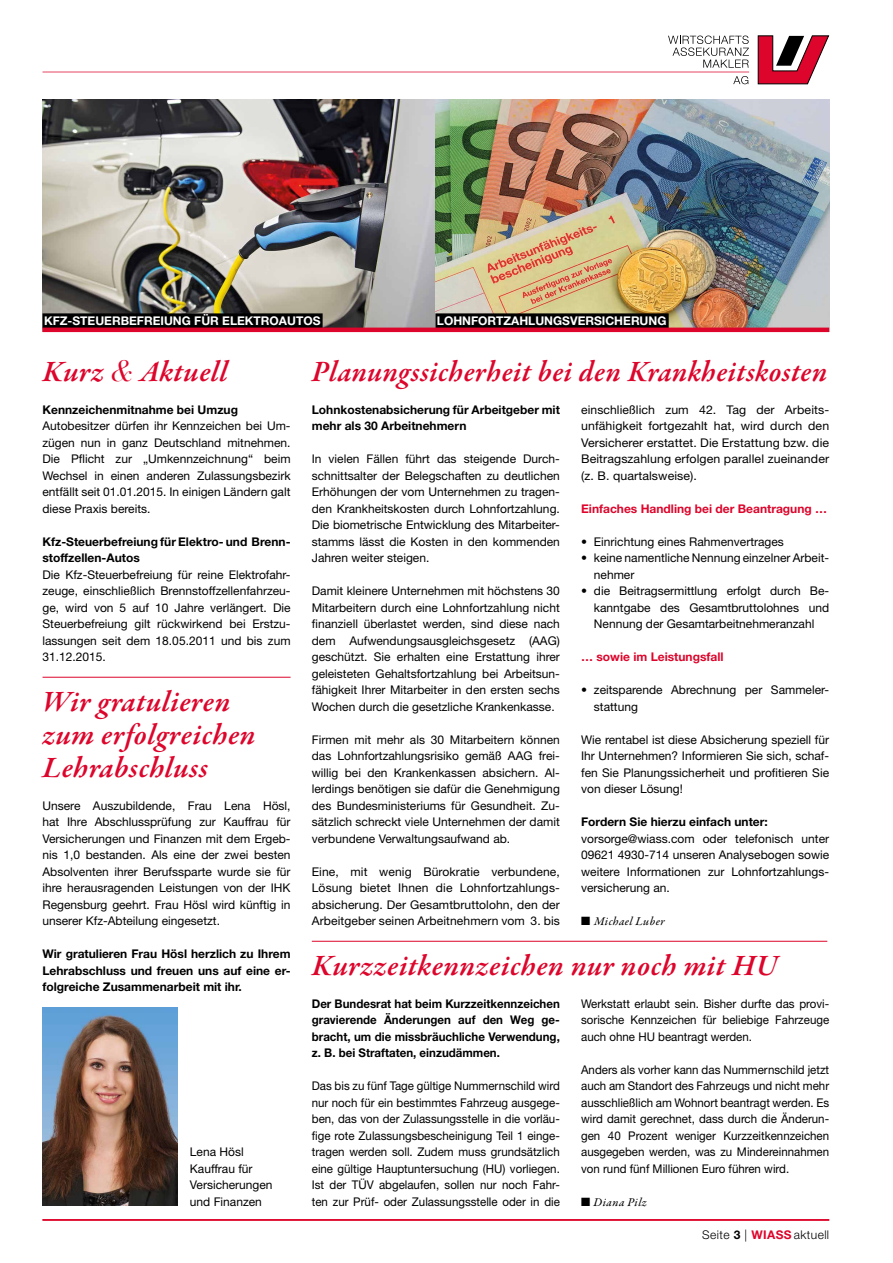
<style>
.page{position:relative;width:893px;height:1263px;background:#fff}
.page>*{position:absolute;margin:0;border:0;box-sizing:border-box;transform-origin:0 0}
.t1{font:italic 600 30px/33px "Garamond Premr Pro";letter-spacing:.015em;color:#dd052b}
.t2{font:12px/16.5px "Helvetica Neue LT";color:#000;text-align:justify}
.t3{font:12px/16.5px "Helvetica Neue LT";color:#000;text-align:justify;scale:.96 1}
.t4{font:700 12px/16.5px "Helvetica Neue LT";color:#000}
.t5{font:700 12px/16.5px "Helvetica Neue LT";color:#000;text-align:justify;scale:.96 1}
.t6{font:700 12px "Helvetica Neue LT";color:#fff}
.t7{font:700 12px "Helvetica Neue LT";color:#dd052b}
.t8{font:12px "Garamond Premr Pro Med It";letter-spacing:.04em;color:#000}
.t9{font:300 12px "Helvetica Neue LT";letter-spacing:.035em;color:#000}
.s1{font-family:"Bodoni Svty Two ITCTT";font-weight:400}
.s2{font-weight:700}
.s3{font-weight:700;color:#dd052b}
</style>
<div class="page">
<img style="left:43px;top:100px;width:786px;height:228px">
<div style="left:43px;top:313px;width:280px;height:15px;background:#000"></div>
<div style="left:435px;top:313px;width:234px;height:15px;background:#000"></div>
<svg style="left:757px;top:35px;width:73px;height:50px"></svg>
<svg style="left:43px;top:36px;width:706px;height:48px"></svg>
<hr style="left:43px;top:677px;width:248px;height:1px;background:#dd052b">
<img style="left:43px;top:1008px;width:134px;height:198px">
<hr style="left:312px;top:941px;width:515px;height:1px;background:#dd052b">
<hr style="left:43px;top:1219px;width:786px;height:2px;background:#dd052b">
<hr style="left:43px;top:328px;width:786px;height:4px;background:#dd052b">
<p class="t6" style="left:44px;top:314px;width:278px">KFZ-STEUERBEFREIUNG FÜR ELEKTROAUTOS</p>
<p class="t6" style="left:437px;top:314px;width:231px">LOHNFORTZAHLUNGSVERSICHERUNG</p>
<h1 class="t1" style="left:43px;top:356px;width:186px">Kurz <span class="s1">&amp;</span> Aktuell</h1>
<p class="t4" style="left:43px;top:401px;width:197px">Kennzeichenmitnahme bei Umzug</p>
<p class="t2" style="left:43px;top:417px;width:250px">Autobesitzer dürfen ihr Kennzeichen bei Um&shy;zügen nun in ganz Deutschland mitnehmen.<br>Die Pflicht zur „Umkennzeichnung“ beim Wechsel in einen anderen Zulassungsbezirk entfällt seit 01.01.2015. In einigen Ländern galt diese Praxis bereits.</p>
<p class="t4" style="left:43px;top:533px;width:250px">Kfz-Steuerbefreiung für Elektro- und Brenn&shy;stoffzellen-Autos</p>
<p class="t2" style="left:43px;top:566px;width:250px">Die Kfz-Steuerbefreiung für reine Elektrofahr&shy;zeuge, einschließlich Brennstoffzellenfahrzeu&shy;ge, wird von 5 auf 10 Jahre verlängert. Die Steuerbefreiung gilt rückwirkend bei Erstzu&shy;lassungen seit dem 18.05.2011 und bis zum 31.12.2015.</p>
<h1 class="t1" style="left:43px;top:686px;width:215px">Wir gratulieren zum erfolgreichen<br>Lehrabschluss</h1>
<p class="t2" style="left:43px;top:797px;width:250px">Unsere Auszubildende, Frau Lena Hösl, hat Ihre Abschlussprüfung zur Kauffrau für Versicherungen und Finanzen mit dem Ergeb&shy;nis 1,0 bestanden. Als eine der zwei besten Absolventen ihrer Berufssparte wurde sie für ihre herausragenden Leistungen von der IHK Regensburg geehrt. Frau Hösl wird künftig in unserer Kfz-Abteilung eingesetzt.</p>
<p class="t4" style="left:43px;top:945px;width:250px;text-align:justify">Wir gratulieren Frau Hösl herzlich zu Ihrem Lehrabschluss und freuen uns auf eine er&shy;folgreiche Zusammenarbeit mit ihr.</p>
<p class="t2" style="left:190px;top:1143px;width:84px;text-align:left">Lena Hösl<br>Kauffrau für<br>Versicherungen und Finanzen</p>
<h1 class="t1" style="left:312px;top:356px;width:517px">Planungssicherheit bei den Krankheitskosten</h1>
<p class="t2" style="left:581px;top:401px;width:250px">einschließlich zum 42. Tag der Arbeits&shy;unfähigkeit fortgezahlt hat, wird durch den Versicherer erstattet. Die Erstattung bzw. die Beitragszahlung erfolgen parallel zueinander (z. B. quartalsweise).</p>
<p class="t7" style="left:581px;top:501px;width:247px">Einfaches Handling bei der Beantragung …</p>
<p class="t2" style="left:581px;top:533px;width:204px">• Einrichtung eines Rahmenvertrages</p>
<p class="t2" style="left:594px;top:549px;width:237px;text-indent:-13px">• keine namentliche Nennung einzelner Arbeit&shy;nehmer</p>
<p class="t2" style="left:594px;top:582px;width:237px;text-indent:-13px">• die Beitragsermittlung erfolgt durch Be&shy;kanntgabe des Gesamtbruttolohnes und Nennung der Gesamtarbeitnehmeranzahl</p>
<p class="t7" style="left:581px;top:649px;width:144px">… sowie im Leistungsfall</p>
<p class="t2" style="left:594px;top:681px;width:237px;text-indent:-13px">• zeitsparende Abrechnung per Sammeler&shy;stattung</p>
<p class="t2" style="left:581px;top:731px;width:250px">Wie rentabel ist diese Absicherung speziell für Ihr Unternehmen? Informieren Sie sich, schaf&shy;fen Sie Planungssicherheit und profitieren Sie von dieser Lösung!</p>
<p class="t4" style="left:581px;top:813px;width:188px">Fordern Sie hierzu einfach unter:</p>
<p class="t2" style="left:581px;top:830px;width:250px">vorsorge@wiass.com oder telefonisch unter 09621 4930-714 unseren Analysebogen sowie weitere Informationen zur Lohnfortzahlungs&shy;versicherung an.</p>
<p class="t8" style="left:581px;top:914px;width:85px">■ Michael Luber</p>
<p class="t4" style="left:312px;top:401px;width:250px">Lohnkostenabsicherung für Arbeitgeber mit mehr als 30 Arbeitnehmern</p>
<p class="t2" style="left:312px;top:450px;width:250px">In vielen Fällen führt das steigende Durch&shy;schnittsalter der Belegschaften zu deutlichen Erhöhungen der vom Unternehmen zu tragen&shy;den Krankheitskosten durch Lohnfortzahlung.<br>Die biometrische Entwicklung des Mitarbeiter&shy;stamms lässt die Kosten in den kommenden Jahren weiter steigen.</p>
<p class="t2" style="left:312px;top:582px;width:250px">Damit kleinere Unternehmen mit höchstens 30<br>Mitarbeitern durch eine Lohnfortzahlung nicht finanziell überlastet werden, sind diese nach dem Aufwendungsausgleichsgesetz (AAG) geschützt. Sie erhalten eine Erstattung ihrer geleisteten Gehaltsfortzahlung bei Arbeitsun&shy;fähigkeit Ihrer Mitarbeiter in den ersten sechs Wochen durch die gesetzliche Krankenkasse.</p>
<p class="t2" style="left:312px;top:731px;width:250px">Firmen mit mehr als 30 Mitarbeitern können das Lohnfortzahlungsrisiko gemäß AAG frei&shy;willig bei den Krankenkassen absichern. Al&shy;lerdings benötigen sie dafür die Genehmigung des Bundesministeriums für Gesundheit. Zu&shy;sätzlich schreckt viele Unternehmen der damit verbundene Verwaltungsaufwand ab.</p>
<p class="t2" style="left:312px;top:863px;width:250px">Eine, mit wenig Bürokratie verbundene, Lösung bietet Ihnen die Lohnfortzahlungs&shy;absicherung. Der Gesamtbruttolohn, den der Arbeitgeber seinen Arbeitnehmern vom 3. bis</p>
<h1 class="t1" style="left:312px;top:950px;width:467px">Kurzzeitkennzeichen nur noch mit HU</h1>
<p class="t5" style="left:312px;top:995px;width:260px">Der Bundesrat hat beim Kurzzeitkennzeichen gravierende Änderungen auf den Weg ge&shy;bracht, um die missbräuchliche Verwendung, z. B. bei Straftaten, einzudämmen.</p>
<p class="t3" style="left:312px;top:1077px;width:260px">Das bis zu fünf Tage gültige Nummernschild wird nur noch für ein bestimmtes Fahrzeug ausgege&shy;ben, das von der Zulassungsstelle in die vorläu&shy;fige rote Zulassungsbescheinigung Teil 1 einge&shy;tragen werden soll. Zudem muss grundsätzlich eine gültige Hauptuntersuchung (HU) vorliegen.<br>Ist der TÜV abgelaufen, sollen nur noch Fahr&shy;ten zur Prüf- oder Zulassungsstelle oder in die</p>
<p class="t3" style="left:581px;top:995px;width:260px">Werkstatt erlaubt sein. Bisher durfte das provi&shy;sorische Kennzeichen für beliebige Fahrzeuge auch ohne HU beantragt werden.</p>
<p class="t3" style="left:581px;top:1061px;width:260px">Anders als vorher kann das Nummernschild jetzt auch am Standort des Fahrzeugs und nicht mehr ausschließlich am Wohnort beantragt werden. Es wird damit gerechnet, dass durch die Änderun&shy;gen 40 Prozent weniger Kurzzeitkennzeichen ausgegeben werden, was zu Mindereinnahmen von rund fünf Millionen Euro führen wird.</p>
<p class="t8" style="left:581px;top:1194px;width:67px">■ Diana Pilz</p>
<p class="t9" style="left:702px;top:1227px;width:128px">Seite <span class="s2">3</span> | <span class="s3">WIASS</span> aktuell</p>
</div>
